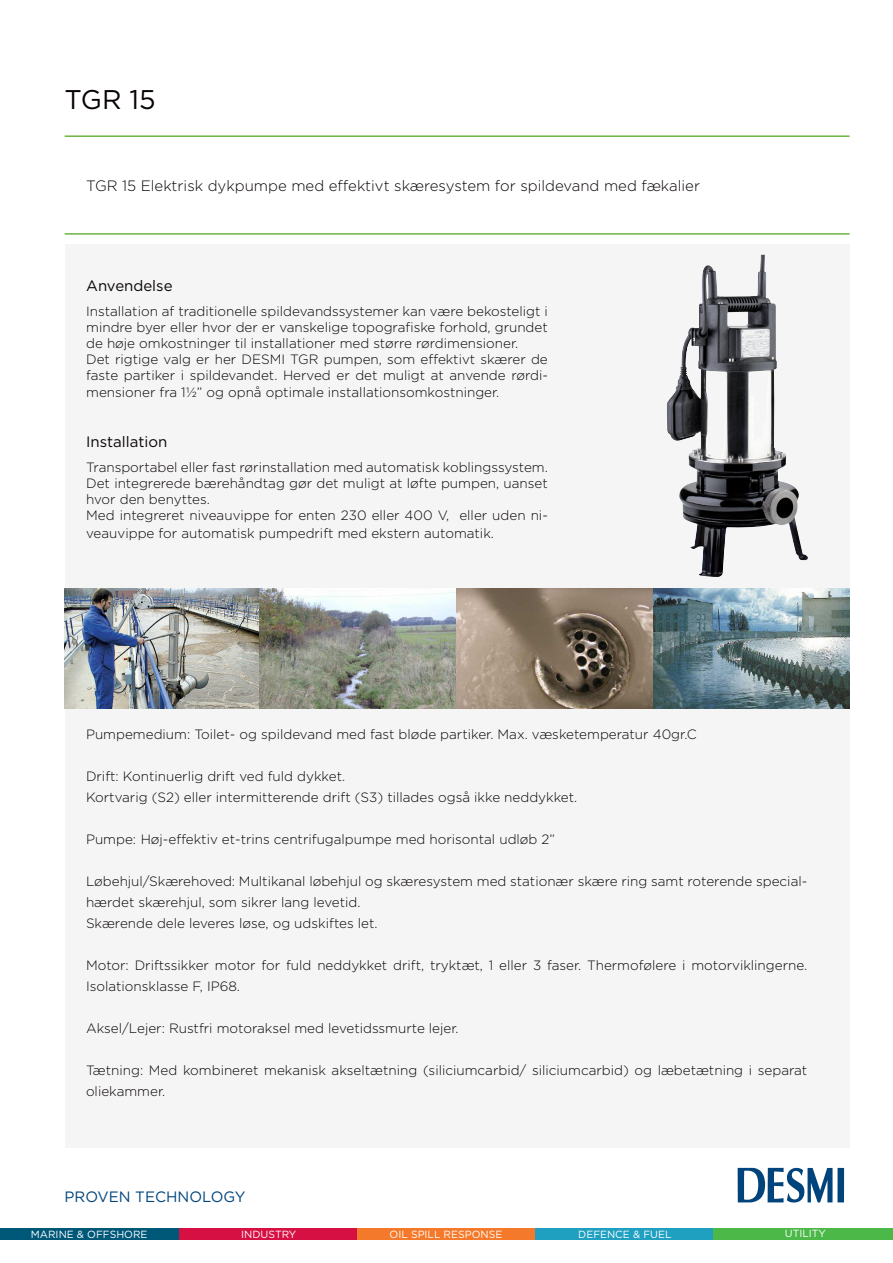
<style>
.page{position:relative;width:893px;height:1263px;background:#fff}
.page>*{position:absolute;margin:0;border:0;box-sizing:border-box;transform-origin:0 0}
.t1{font:27px "Gotham";color:#080302}
.t2{font:300 15px "Gotham";color:#080302}
.t3{font:15px "Gotham";color:#080302}
.t4{font:15px "Gotham";color:#00447b}
.t5{font:300 13.5px/16.2px "Gotham";color:#080302}
.t6{font:10.35px "Gotham";color:#fff}
</style>
<div class="page">
<div style="left:65px;top:244px;width:785px;height:903px;background:#f5f5f6"></div>
<div style="left:837px;top:1168px;width:7px;height:34px;background:#00447b"></div>
<svg style="left:738px;top:1168px;width:94px;height:34px"></svg>
<img style="left:456px;top:589px;width:394px;height:119px">
<img style="left:65px;top:589px;width:391px;height:119px">
<hr style="left:65px;top:135px;width:785px;height:2px;background:#6cb43f">
<hr style="left:65px;top:233px;width:785px;height:2px;background:#6cb43f">
<div style="left:357px;top:1228px;width:178px;height:11px;background:#f4792a"></div>
<div style="left:535px;top:1228px;width:178px;height:11px;background:#20a0c1"></div>
<div style="left:178px;top:1228px;width:179px;height:11px;background:#d71043"></div>
<div style="left:713px;top:1228px;width:180px;height:11px;background:#4cb848"></div>
<div style="left:0;top:1228px;width:178px;height:11px;background:#005879"></div>
<img style="left:667px;top:255px;width:122px;height:322px">
<p class="t1" style="left:65px;top:82px;width:93px">TGR 15</p>
<p class="t2" style="left:86px;top:176px;width:615px">TGR 15 Elektrisk dykpumpe med effektivt skæresystem for spildevand med fækalier</p>
<p class="t3" style="left:86px;top:276px;width:88px">Anvendelse</p>
<p class="t5" style="left:86px;top:302px;width:463px;text-align:justify">Installation af traditionelle spildevandssystemer kan være bekosteligt i mindre byer eller hvor der er vanskelige topografiske forhold, grundet de høje omkostninger til installationer med større rørdimensioner.</p>
<p class="t5" style="left:86px;top:351px;width:463px;text-align:justify">Det rigtige valg er her DESMI TGR pumpen, som effektivt skærer de faste partiker i spildevandet. Herved er det muligt at anvende rørdi&shy;mensioner fra 1½” og opnå optimale installationsomkostninger.</p>
<p class="t3" style="left:86px;top:432px;width:83px">Installation</p>
<p class="t5" style="left:86px;top:458px;width:463px">Transportabel eller fast rørinstallation med automatisk koblingssystem.</p>
<p class="t5" style="left:86px;top:475px;width:463px">Det integrerede bærehåndtag gør det muligt at løfte pumpen, uanset hvor den benyttes.</p>
<p class="t5" style="left:86px;top:506px;width:463px;line-height:18px">Med integreret niveauvippe for enten 230 eller 400 V, eller uden ni&shy;veauvippe for automatisk pumpedrift med ekstern automatik.</p>
<p class="t5" style="left:86px;top:725px;width:612px">Pumpemedium: Toilet- og spildevand med fast bløde partiker. Max. væsketemperatur 40gr.C</p>
<p class="t5" style="left:86px;top:767px;width:261px">Drift: Kontinuerlig drift ved fuld dykket.</p>
<p class="t5" style="left:86px;top:788px;width:493px">Kortvarig (S2) eller intermitterende drift (S3) tillades også ikke neddykket.</p>
<p class="t5" style="left:86px;top:830px;width:470px">Pumpe: Høj-effektiv et-trins centrifugalpumpe med horisontal udløb 2”</p>
<p class="t5" style="left:86px;top:870px;width:723px;line-height:21px">Løbehjul/Skærehoved: Multikanal løbehjul og skæresystem med stationær skære ring samt roterende special&shy;hærdet skærehjul, som sikrer lang levetid.</p>
<p class="t5" style="left:86px;top:914px;width:293px">Skærende dele leveres løse, og udskiftes let.</p>
<p class="t5" style="left:86px;top:954px;width:723px;line-height:21px">Motor: Driftssikker motor for fuld neddykket drift, tryktæt, 1 eller 3 faser. Thermofølere i motorviklingerne.<br>Isolationsklasse F, IP68.</p>
<p class="t5" style="left:86px;top:1019px;width:374px">Aksel/Lejer: Rustfri motoraksel med levetidssmurte lejer.</p>
<p class="t5" style="left:86px;top:1059px;width:723px;line-height:21px">Tætning: Med kombineret mekanisk akseltætning (siliciumcarbid/ siliciumcarbid) og læbetætning i separat oliekammer.</p>
<p class="t4" style="left:65px;top:1187px;width:182px">PROVEN TECHNOLOGY</p>
<p class="t6" style="left:31px;top:1227px;width:118px">MARINE &amp; OFFSHORE</p>
<p class="t6" style="left:241px;top:1227px;width:57px">INDUSTRY</p>
<p class="t6" style="left:390px;top:1227px;width:114px">OIL SPILL RESPONSE</p>
<p class="t6" style="left:578px;top:1227px;width:95px">DEFENCE &amp; FUEL</p>
<p class="t6" style="left:785px;top:1227px;width:43px">UTILITY</p>
</div>
